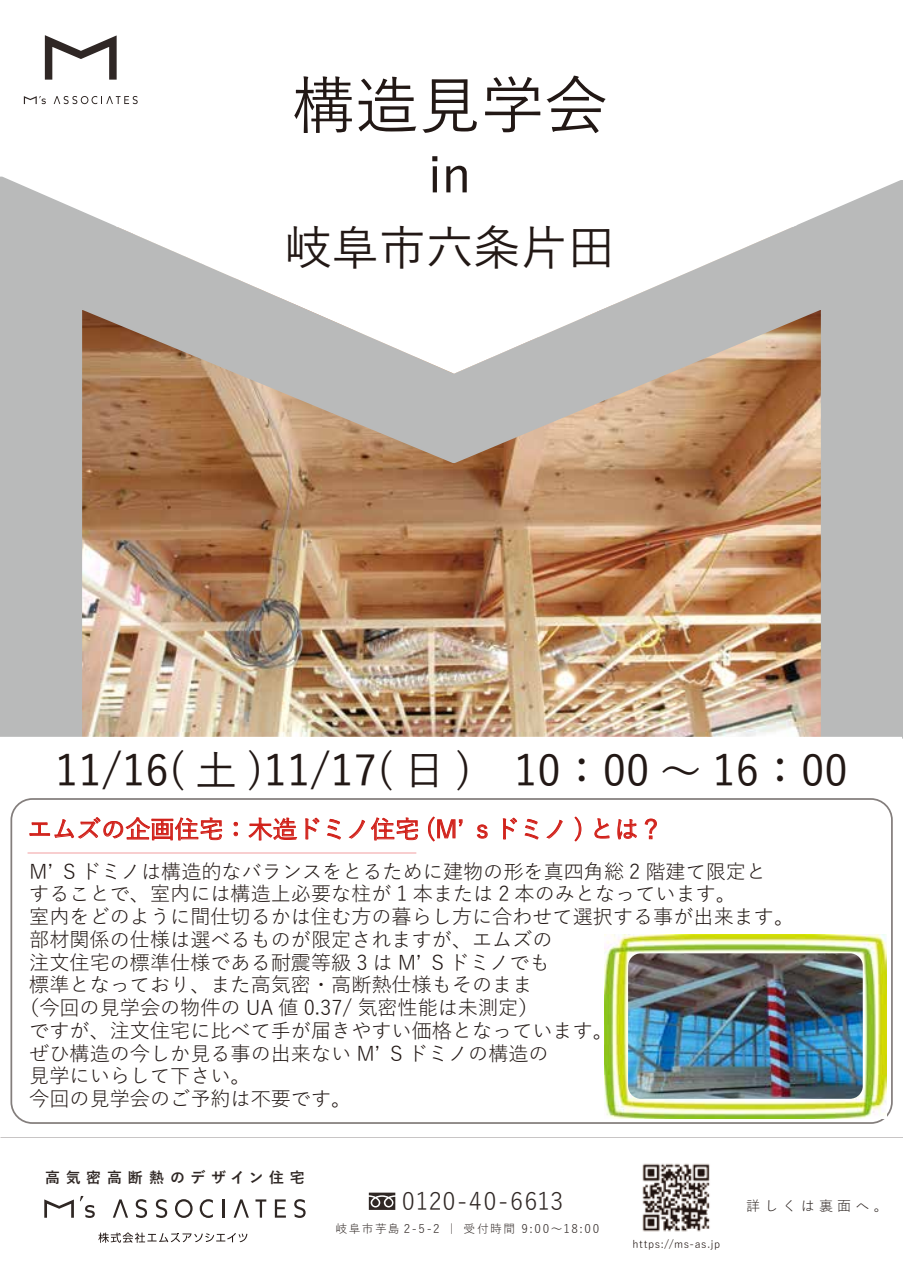
<style>
.page{position:relative;width:903px;height:1275px;background:#fff}
.page>*{position:absolute;margin:0;border:0;box-sizing:border-box;transform-origin:0 0}
.t1{font:500 63px "Yu Gothic";color:#221815}
.t2{font:500 51.1px "Yu Gothic";color:#221815}
.t3{font:500 47.25px "Yu Gothic";color:#221815}
.t4{font:500 42px "Yu Gothic";color:#221815}
.t5{font:500 24.5px "Yu Gothic";color:#d1211a}
.t6{font:23.62px "Yu Gothic";letter-spacing:.025em;color:#2f2724}
.t7{font:20.12px "Yu Gothic";color:#221815}
.t8{font:700 14.88px "Yu Gothic";letter-spacing:.385em;color:#2f2724}
.t9{font:14px "Yu Gothic";letter-spacing:.3em;color:#2f2724}
.t10{font:11.72px "Yu Gothic";letter-spacing:.135em;color:#2f2724}
.t11{font:10.5px "Yu Gothic";letter-spacing:.055em;color:#221714}
</style>
<div class="page">
<svg style="left:369px;top:1193px;width:26px;height:17px"></svg>
<svg style="left:80px;top:1196px;width:15px;height:22px"></svg>
<svg style="left:44px;top:1199px;width:30px;height:19px"></svg>
<svg style="left:175px;top:1199px;width:18px;height:19px"></svg>
<svg style="left:156px;top:1199px;width:11px;height:19px"></svg>
<svg style="left:294px;top:1199px;width:12px;height:19px"></svg>
<svg style="left:275px;top:1199px;width:11px;height:19px"></svg>
<svg style="left:136px;top:1199px;width:11px;height:19px"></svg>
<svg style="left:113px;top:1199px;width:15px;height:19px"></svg>
<svg style="left:234px;top:1199px;width:15px;height:19px"></svg>
<hr style="left:222px;top:1199px;width:3px;height:19px;background:#2f2724">
<svg style="left:200px;top:1199px;width:13px;height:19px"></svg>
<svg style="left:255px;top:1199px;width:11px;height:19px"></svg>
<svg style="left:98px;top:1232px;width:149px;height:11px"></svg>
<img style="left:642px;top:1163px;width:68px;height:69px">
<img style="left:0;top:177px;width:903px;height:562px">
<svg style="left:0;top:737px;width:902px;height:117px"></svg>
<svg style="left:116px;top:225px;width:682px;height:149px"></svg>
<svg style="left:45px;top:35px;width:72px;height:45px"></svg>
<svg style="left:24px;top:96px;width:22px;height:8px"></svg>
<svg style="left:54px;top:96px;width:84px;height:8px"></svg>
<svg style="left:29px;top:817px;width:193px;height:24px"></svg>
<svg style="left:234px;top:822px;width:4px;height:14px"></svg>
<svg style="left:248px;top:818px;width:49px;height:22px"></svg>
<svg style="left:305px;top:818px;width:14px;height:21px"></svg>
<svg style="left:327px;top:819px;width:14px;height:20px"></svg>
<svg style="left:349px;top:820px;width:16px;height:18px"></svg>
<svg style="left:371px;top:817px;width:47px;height:23px"></svg>
<svg style="left:428px;top:816px;width:34px;height:25px"></svg>
<svg style="left:477px;top:825px;width:11px;height:14px"></svg>
<svg style="left:503px;top:818px;width:14px;height:21px"></svg>
<svg style="left:525px;top:819px;width:13px;height:22px"></svg>
<svg style="left:546px;top:820px;width:17px;height:18px"></svg>
<svg style="left:574px;top:816px;width:7px;height:25px"></svg>
<svg style="left:594px;top:814px;width:15px;height:25px"></svg>
<svg style="left:617px;top:819px;width:20px;height:20px"></svg>
<svg style="left:645px;top:819px;width:12px;height:20px"></svg>
<hr style="left:28px;top:852px;width:388px;height:2px;background:#f8c8c9">
<div style="left:10px;top:798px;width:883px;height:326px;border:2px solid #221815;border-radius:21px"></div>
<img style="left:604px;top:934px;width:283px;height:185px">
<img style="left:628px;top:953px;width:235px;height:146px">
<h1 class="t1" style="left:292px;top:47px;width:316px">構造見学会</h1>
<h2 class="t2" style="left:428px;top:127px;width:45px">in</h2>
<h3 class="t3" style="left:284px;top:204px;width:332px">岐阜市六条片田</h3>
<h3 class="t4" style="left:55px;top:732px;width:794px">11/16( 土 )11/17( 日 )　10：00 ～ 16：00</h3>
<p class="t5" style="left:28px;top:807px;width:637px">エムズの企画住宅：木造ドミノ住宅 (Mʼ s ドミノ ) とは？</p>
<p class="t7" style="left:29px;top:853px;width:738px">Mʼ S ドミノは構造的なバランスをとるために建物の形を真四角総 2 階建て限定と</p>
<p class="t7" style="left:29px;top:875px;width:708px">することで、室内には構造上必要な柱が 1 本または 2 本のみとなっています。</p>
<p class="t7" style="left:29px;top:898px;width:766px">室内をどのように間仕切るかは住む方の暮らし方に合わせて選択する事が出来ます。</p>
<p class="t7" style="left:29px;top:921px;width:525px">部材関係の仕様は選べるものが限定されますが、エムズの</p>
<p class="t7" style="left:29px;top:944px;width:522px">注文住宅の標準仕様である耐震等級 3 は Mʼ S ドミノでも</p>
<p class="t7" style="left:29px;top:966px;width:505px">標準となっており、また高気密・高断熱仕様もそのまま</p>
<p class="t7" style="left:19px;top:989px;width:521px">（今回の見学会の物件の UA 値 0.37/ 気密性能は未測定）</p>
<p class="t7" style="left:29px;top:1012px;width:585px">ですが、注文住宅に比べて手が届きやすい価格となっています。</p>
<p class="t7" style="left:29px;top:1035px;width:521px">ぜひ構造の今しか見る事の出来ない Mʼ S ドミノの構造の</p>
<p class="t7" style="left:29px;top:1057px;width:223px">見学にいらして下さい。</p>
<p class="t7" style="left:29px;top:1080px;width:323px">今回の見学会のご予約は不要です。</p>
<p class="t8" style="left:45px;top:1169px;width:261px">高気密高断熱のデザイン住宅</p>
<p class="t6" style="left:402px;top:1180px;width:163px">0120-40-6613</p>
<p class="t10" style="left:336px;top:1218px;width:265px">岐阜市芋島 2-5-2 ｜受付時間 9:00～18:00</p>
<p class="t11" style="left:632px;top:1235px;width:89px">https://ms-as.jp</p>
<p class="t9" style="left:746px;top:1193px;width:143px">詳しくは裏面へ。</p>
</div>
